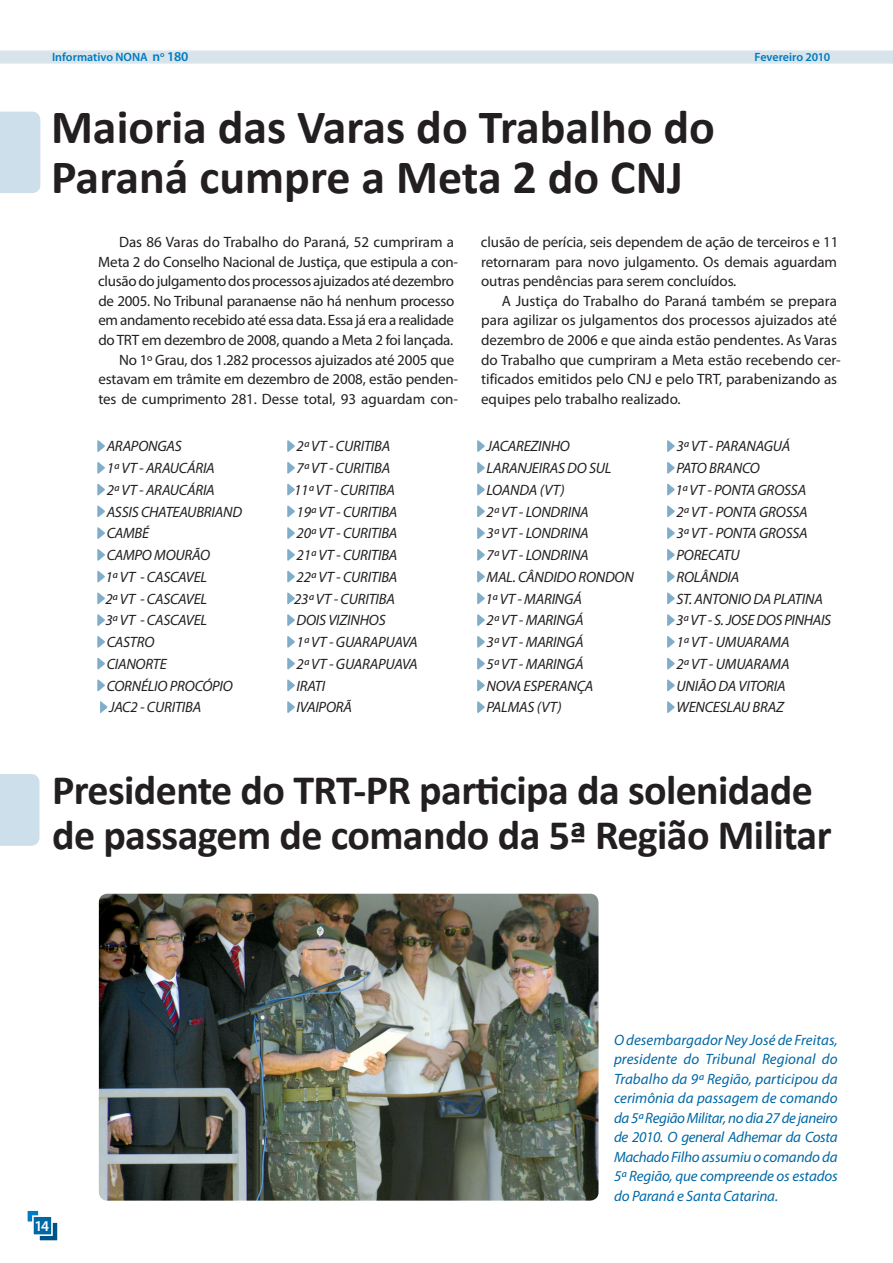
<style>
.page{position:relative;width:893px;height:1263px;background:#fff}
.page>*{position:absolute;margin:0;border:0;box-sizing:border-box;transform-origin:0 0}
.t1{font:700 48px/49.5px "Calibri";color:#231f20}
.t2{font:700 42px/45px "Calibri";letter-spacing:-.015em;color:#231f20}
.t3{font:15px/19.5px "Myriad Pro";letter-spacing:-.01em;color:#231f20;text-align:justify}
.t4{font:italic 15px/21.8px "Myriad Pro";letter-spacing:-.015em;color:#231f20}
.t5{font:italic 15px/19.5px "Myriad Pro";letter-spacing:-.01em;color:#0068a5;text-align:justify}
.t6{font:600 15px "Myriad Pro";color:#fff}
.t7{font:600 12px "Myriad Pro";color:#007ec5}
.s1{font-size:13.5px}
</style>
<div class="page">
<div style="left:38px;top:1221px;width:21px;height:21px;background:#005285;border:2px solid #fff"></div>
<div style="left:27px;top:1210px;width:12px;height:12px;background:#007ec5;border:1px solid #fff"></div>
<div style="left:32px;top:1215px;width:21px;height:21px;background:#0068a5;border:2px solid #fff"></div>
<svg style="left:0;top:50px;width:893px;height:14px;background:#dae5ed"></svg>
<div style="left:0;top:774px;width:39px;height:72px;background:#cddfea"></div>
<img style="left:99px;top:894px;width:499px;height:306px">
<div style="left:0;top:112px;width:40px;height:81px;background:#cddfea"></div>
<svg style="left:98px;top:440px;width:7px;height:12px"></svg>
<svg style="left:98px;top:462px;width:7px;height:11px"></svg>
<svg style="left:98px;top:484px;width:7px;height:11px"></svg>
<svg style="left:98px;top:506px;width:7px;height:11px"></svg>
<svg style="left:98px;top:527px;width:7px;height:12px"></svg>
<svg style="left:98px;top:549px;width:7px;height:11px"></svg>
<svg style="left:98px;top:571px;width:7px;height:11px"></svg>
<svg style="left:98px;top:593px;width:7px;height:11px"></svg>
<svg style="left:98px;top:614px;width:7px;height:12px"></svg>
<svg style="left:98px;top:636px;width:7px;height:11px"></svg>
<svg style="left:98px;top:658px;width:7px;height:11px"></svg>
<svg style="left:98px;top:680px;width:7px;height:11px"></svg>
<svg style="left:100px;top:701px;width:7px;height:12px"></svg>
<svg style="left:288px;top:440px;width:7px;height:12px"></svg>
<svg style="left:288px;top:462px;width:7px;height:11px"></svg>
<svg style="left:288px;top:484px;width:7px;height:11px"></svg>
<svg style="left:288px;top:506px;width:7px;height:11px"></svg>
<svg style="left:288px;top:527px;width:7px;height:12px"></svg>
<svg style="left:288px;top:549px;width:7px;height:11px"></svg>
<svg style="left:288px;top:571px;width:7px;height:11px"></svg>
<svg style="left:288px;top:593px;width:7px;height:11px"></svg>
<svg style="left:288px;top:614px;width:7px;height:12px"></svg>
<svg style="left:288px;top:636px;width:7px;height:11px"></svg>
<svg style="left:288px;top:658px;width:7px;height:11px"></svg>
<svg style="left:288px;top:680px;width:7px;height:11px"></svg>
<svg style="left:288px;top:701px;width:7px;height:12px"></svg>
<svg style="left:478px;top:440px;width:7px;height:12px"></svg>
<svg style="left:478px;top:462px;width:7px;height:11px"></svg>
<svg style="left:478px;top:484px;width:7px;height:11px"></svg>
<svg style="left:478px;top:506px;width:7px;height:11px"></svg>
<svg style="left:478px;top:527px;width:7px;height:12px"></svg>
<svg style="left:478px;top:549px;width:7px;height:11px"></svg>
<svg style="left:478px;top:571px;width:7px;height:11px"></svg>
<svg style="left:478px;top:593px;width:7px;height:11px"></svg>
<svg style="left:478px;top:614px;width:7px;height:12px"></svg>
<svg style="left:478px;top:636px;width:7px;height:11px"></svg>
<svg style="left:478px;top:658px;width:7px;height:11px"></svg>
<svg style="left:478px;top:680px;width:7px;height:11px"></svg>
<svg style="left:478px;top:701px;width:7px;height:12px"></svg>
<svg style="left:668px;top:440px;width:6px;height:12px"></svg>
<svg style="left:668px;top:462px;width:6px;height:11px"></svg>
<svg style="left:668px;top:484px;width:6px;height:11px"></svg>
<svg style="left:668px;top:506px;width:6px;height:11px"></svg>
<svg style="left:668px;top:527px;width:6px;height:12px"></svg>
<svg style="left:668px;top:549px;width:6px;height:11px"></svg>
<svg style="left:668px;top:571px;width:6px;height:11px"></svg>
<svg style="left:668px;top:593px;width:6px;height:11px"></svg>
<svg style="left:668px;top:614px;width:6px;height:12px"></svg>
<svg style="left:668px;top:636px;width:6px;height:11px"></svg>
<svg style="left:668px;top:658px;width:6px;height:11px"></svg>
<svg style="left:668px;top:680px;width:6px;height:11px"></svg>
<svg style="left:668px;top:701px;width:6px;height:12px"></svg>
<p class="t7" style="left:52px;top:49px;width:138px">Informativo NONA <span class="s1">n</span><sup>o</sup> <span class="s1">180</span></p>
<p class="t7" style="left:754px;top:50px;width:77px">Fevereiro 2010</p>
<h1 class="t1" style="left:51px;top:100px;width:665px">Maioria das Varas do Trabalho do<br>Paraná cumpre a Meta 2 do CNJ</h1>
<p class="t3" style="left:481px;top:232px;width:359px">clusão de perícia, seis dependem de ação de terceiros e 11 retornaram para novo julgamento. Os demais aguardam outras pendências para serem concluídos.</p>
<p class="t3" style="left:481px;top:291px;width:361px;text-align:left;text-indent:21px">A Justiça do Trabalho do Paraná também se prepara para agilizar os julgamentos dos processos ajuizados até dezembro de 2006 e que ainda estão pendentes. As Varas do Trabalho que cumpriram a Meta estão recebendo cer&shy;tificados emitidos pelo CNJ e pelo TRT, parabenizando as equipes pelo trabalho realizado.</p>
<p class="t3" style="left:119px;top:232px;width:337px">Das 86 Varas do Trabalho do Paraná, 52 cumpriram a</p>
<p class="t3" style="left:98px;top:252px;width:361px">Meta 2 do Conselho Nacional de Justiça, que estipula a con-</p>
<p class="t3" style="left:98px;top:271px;width:357px">clusão do julgamento dos processos ajuizados até dezembro</p>
<p class="t3" style="left:98px;top:291px;width:357px">de 2005. No Tribunal paranaense não há nenhum processo</p>
<p class="t3" style="left:98px;top:310px;width:357px">em andamento recebido até essa data. Essa já era a realidade</p>
<p class="t3" style="left:98px;top:330px;width:356px">do TRT em dezembro de 2008, quando a Meta 2 foi lançada.</p>
<p class="t3" style="left:119px;top:349px;width:337px">No 1º Grau, dos 1.282 processos ajuizados até 2005 que</p>
<p class="t3" style="left:98px;top:369px;width:361px">estavam em trâmite em dezembro de 2008, estão penden-</p>
<p class="t3" style="left:98px;top:388px;width:361px">tes de cumprimento 281. Desse total, 93 aguardam con-</p>
<p class="t4" style="left:106px;top:435px;width:138px">ARAPONGAS<br>1ª VT - ARAUCÁRIA<br>2ª VT - ARAUCÁRIA<br>ASSIS CHATEAUBRIAND<br>CAMBÉ<br>CAMPO MOURÃO<br>1ª VT - CASCAVEL<br>2ª VT - CASCAVEL<br>3ª VT - CASCAVEL<br>CASTRO<br>CIANORTE<br>CORNÉLIO PROCÓPIO<br>JAC2 - CURITIBA</p>
<p class="t4" style="left:294px;top:435px;width:125px">2ª VT - CURITIBA<br>7ª VT - CURITIBA<br>11ª VT - CURITIBA<br>19ª VT - CURITIBA<br>20ª VT - CURITIBA<br>21ª VT - CURITIBA<br>22ª VT - CURITIBA<br>23ª VT - CURITIBA<br>DOIS VIZINHOS<br>1ª VT - GUARAPUAVA<br>2ª VT - GUARAPUAVA<br>IRATI<br>IVAIPORÃ</p>
<p class="t4" style="left:485px;top:435px;width:150px">JACAREZINHO<br>LARANJEIRAS DO SUL<br>LOANDA (VT)<br>2ª VT - LONDRINA<br>3ª VT - LONDRINA<br>7ª VT - LONDRINA<br>MAL. CÂNDIDO RONDON<br>1ª VT - MARINGÁ<br>2ª VT - MARINGÁ<br>3ª VT - MARINGÁ<br>5ª VT - MARINGÁ<br>NOVA ESPERANÇA<br>PALMAS (VT)</p>
<p class="t4" style="left:675px;top:435px;width:157px">3ª VT - PARANAGUÁ<br>PATO BRANCO<br>1ª VT - PONTA GROSSA<br>2ª VT - PONTA GROSSA<br>3ª VT - PONTA GROSSA<br>PORECATU<br>ROLÂNDIA<br>ST. ANTONIO DA PLATINA<br>3ª VT - S. JOSE DOS PINHAIS<br>1ª VT - UMUARAMA<br>2ª VT - UMUARAMA<br>UNIÃO DA VITORIA<br>WENCESLAU BRAZ</p>
<h2 class="t2" style="left:52px;top:765px;width:781px">Presidente do TRT-PR participa da solenidade de passagem de comando da 5ª Região Militar</h2>
<p class="t6" style="left:34px;top:1216px;width:16px">14</p>
<p class="t5" style="left:614px;top:1029px;width:225px">O desembargador Ney José de Freitas, presidente do Tribunal Regional do Trabalho da 9ª Região, participou da cerimônia da passagem de comando da 5ª Região Militar, no dia 27 de janeiro de 2010. O general Adhemar da Costa Machado Filho assumiu o comando da 5ª Região, que compreende os estados do Paraná e Santa Catarina.</p>
</div>
